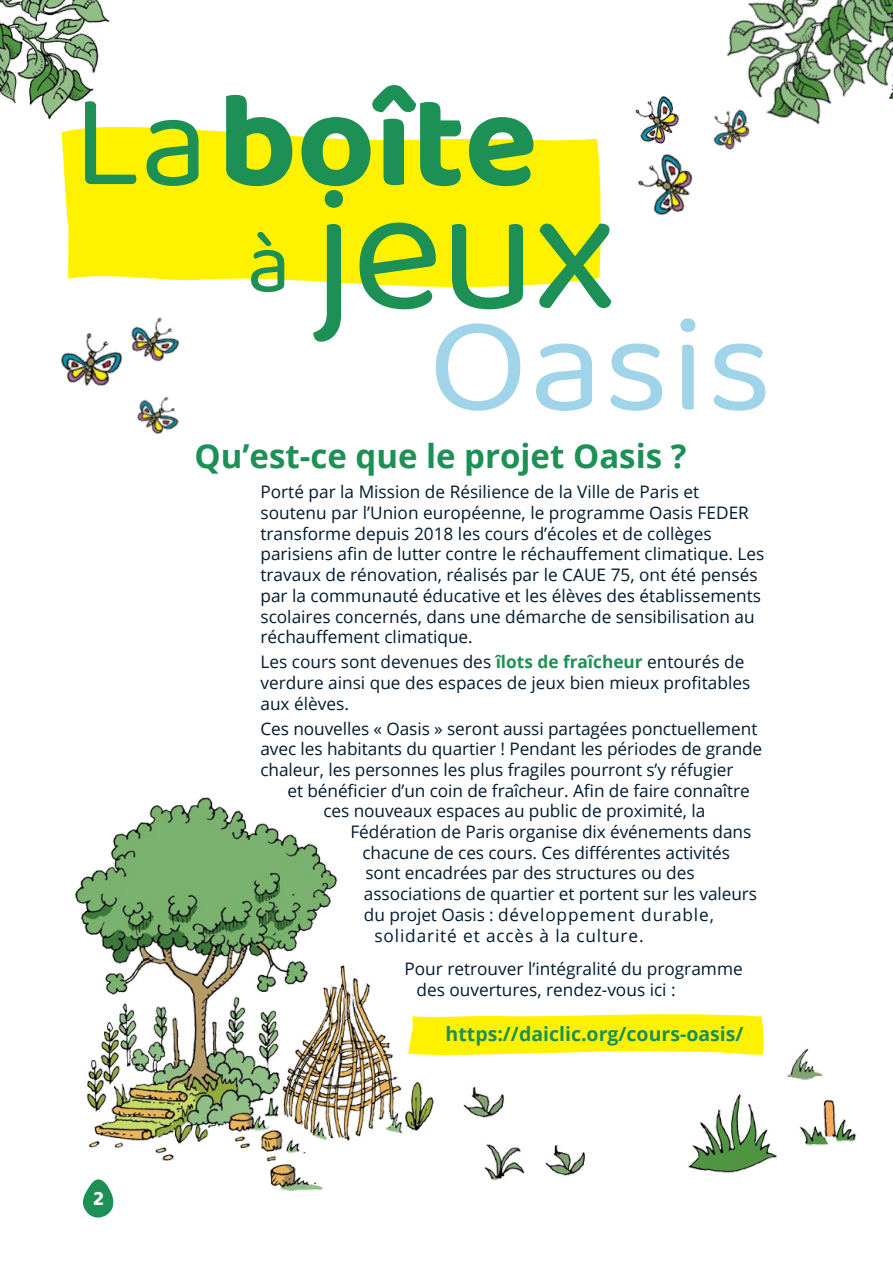
<style>
.page{position:relative;width:893px;height:1263px;background:#fff}
.page>*{position:absolute;margin:0;border:0;box-sizing:border-box;transform-origin:0 0}
.t1{font:700 33px "Open Sans";color:#1c9055}
.t2{font:700 21px "Baloo Tamma 2";color:#fff}
.t3{font:700 19.5px "Open Sans";color:#1c9055}
.t4{font:17.25px/20.7px "Open Sans";color:#001b31}
.t5{font:17.25px "Open Sans";letter-spacing:.05em;color:#001b31}
.s1{font-weight:700;color:#1c9055}
</style>
<div class="page">
<svg style="left:463px;top:1014px;width:301px;height:41px;background:#fff316"></svg>
<img style="left:74px;top:790px;width:389px;height:401px">
<img style="left:0;top:0;width:110px;height:120px">
<svg style="left:81px;top:1177px;width:33px;height:41px"></svg>
<svg style="left:62px;top:127px;width:239px;height:159px;background:#fef317"></svg>
<svg style="left:226px;top:95px;width:66px;height:91px"></svg>
<svg style="left:85px;top:101px;width:51px;height:83px"></svg>
<svg style="left:146px;top:120px;width:52px;height:66px;background:#8bc036"></svg>
<svg style="left:251px;top:232px;width:33px;height:60px;background:#a2cb39"></svg>
<img style="left:662px;top:96px;width:18px;height:42px">
<img style="left:140px;top:317px;width:40px;height:45px">
<img style="left:137px;top:396px;width:42px;height:39px">
<img style="left:662px;top:138px;width:31px;height:78px">
<img style="left:60px;top:326px;width:80px;height:82px">
<svg style="left:680px;top:318px;width:15px;height:92px"></svg>
<svg style="left:714px;top:343px;width:51px;height:68px"></svg>
<svg style="left:301px;top:85px;width:361px;height:326px"></svg>
<img style="left:713px;top:0;width:180px;height:150px">
<img style="left:688px;top:1094px;width:169px;height:79px">
<img style="left:484px;top:1144px;width:41px;height:37px">
<img style="left:787px;top:1048px;width:36px;height:32px">
<img style="left:545px;top:1145px;width:41px;height:31px">
<img style="left:463px;top:1086px;width:42px;height:32px">
<p class="t2" style="left:93px;top:1186px;width:12px">2</p>
<h1 class="t1" style="left:194px;top:432px;width:493px">Qu’est-ce que le projet Oasis ?</h1>
<p class="t4" style="left:260px;top:481px;width:505px">Porté par la Mission de Résilience de la Ville de Paris et soutenu par l’Union européenne, le programme Oasis FEDER transforme depuis 2018 les cours d’écoles et de collèges parisiens afin de lutter contre le réchauffement climatique. Les travaux de rénovation, réalisés par le CAUE 75, ont été pensés par la communauté éducative et les élèves des établissements scolaires concernés, dans une démarche de sensibilisation au réchauffement climatique.</p>
<p class="t4" style="left:260px;top:651px;width:491px">Les cours sont devenues des <span class="s1">îlots de fraîcheur</span> entourés de verdure ainsi que des espaces de jeux bien mieux profitables aux élèves.</p>
<p class="t4" style="left:260px;top:717px;width:503px">Ces nouvelles « Oasis » seront aussi partagées ponctuellement avec les habitants du quartier ! Pendant les périodes de grande chaleur, les personnes les plus fragiles pourront s’y réfugier</p>
<p class="t4" style="left:287px;top:780px;width:464px;text-align:center">et bénéficier d’un coin de fraîcheur. Afin de faire connaître ces nouveaux espaces au public de proximité, la</p>
<p class="t4" style="left:350px;top:821px;width:402px">Fédération de Paris organise dix événements dans</p>
<p class="t4" style="left:362px;top:842px;width:369px">chacune de ces cours. Ces différentes activités</p>
<p class="t4" style="left:365px;top:862px;width:331px">sont encadrées par des structures ou des</p>
<p class="t4" style="left:364px;top:883px;width:395px">associations de quartier et portent sur les valeurs</p>
<p class="t5" style="left:364px;top:903px;width:351px">du projet Oasis : développement durable,</p>
<p class="t5" style="left:374px;top:923px;width:271px">solidarité et accès à la culture.</p>
<p class="t4" style="left:416px;top:958px;width:328px;text-indent:-12px">Pour retrouver l’intégralité du programme des ouvertures, rendez-vous ici :</p>
<p class="t3" style="left:446px;top:1020px;width:299px">https://daiclic.org/cours-oasis/</p>
</div>
